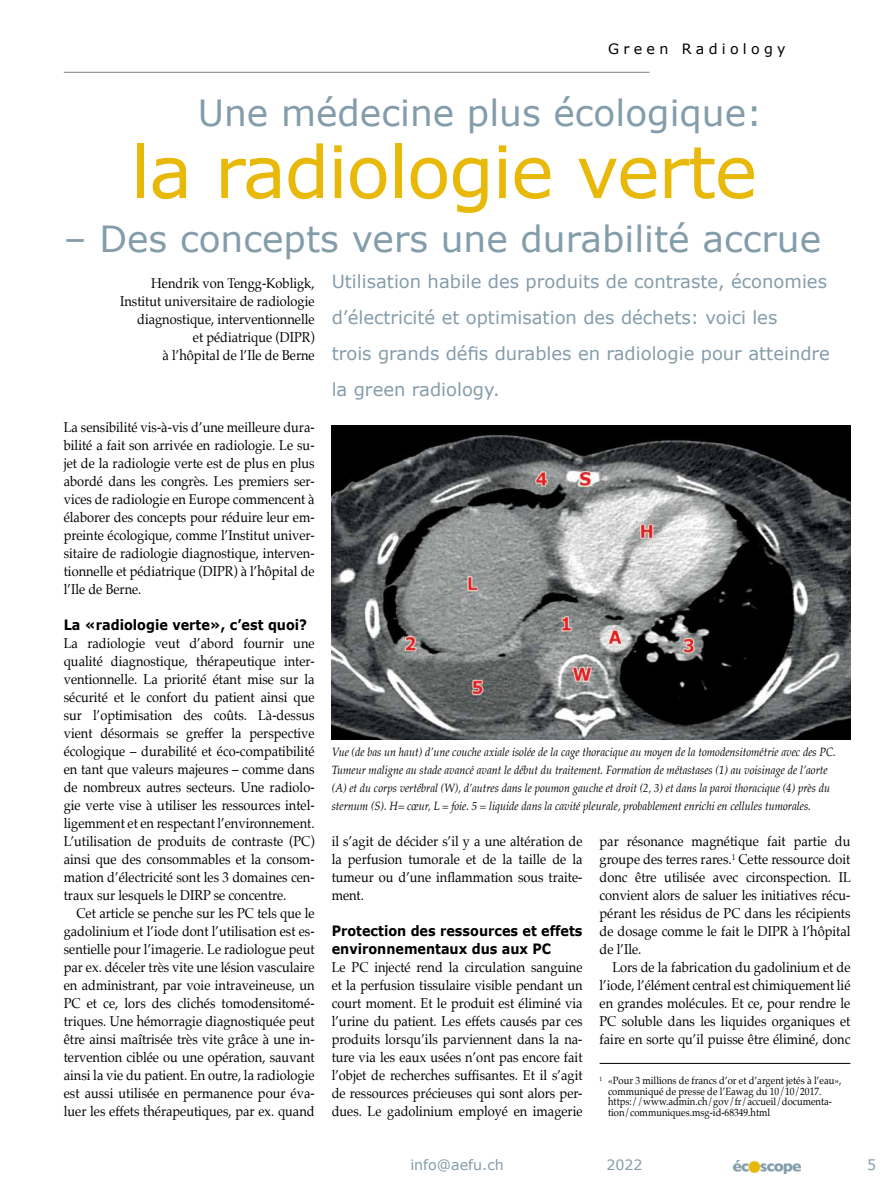
<style>
.page{position:relative;width:893px;height:1191px;background:#fff}
.page>*{position:absolute;margin:0;border:0;box-sizing:border-box;transform-origin:0 0}
.t1{font:72px "Verdana";letter-spacing:-.02em;color:#e8b909}
.t2{font:36px "Verdana";color:#849daa}
.t3{font:18px/36px "Verdana";color:#849daa}
.t4{font:14.25px/18px "Palatino";color:#000;text-align:justify;scale:.9 1}
.t5{font:700 14.25px/18px "Verdana";color:#000;scale:.9 1}
.t6{font:14.25px "Verdana";color:#849daa}
.t7{font:14.25px "Verdana";letter-spacing:.3em;color:#000}
.t8{font:italic 12px/18px "Palatino";color:#000;scale:.9 1}
.t9{font:10.5px/10.5px "Palatino";color:#000;scale:.9 1}
</style>
<div class="page">
<img style="left:733px;top:1160px;width:67px;height:13px">
<hr style="left:64px;top:72px;width:585px;height:1px;background:#727d84">
<hr style="left:600px;top:1063px;width:250px;height:1px;background:#000">
<img style="left:332px;top:425px;width:518px;height:314px">
<p class="t7" style="left:608px;top:40px;width:179px">Green Radiology</p>
<h2 class="t2" style="left:198px;top:90px;width:566px">Une médecine plus écologique:</h2>
<h1 class="t1" style="left:131px;top:126px;width:628px">la radiologie verte</h1>
<h2 class="t2" style="left:64px;top:216px;width:759px">– Des concepts vers une durabilité accrue</h2>
<p class="t3" style="left:332px;top:264px;width:500px">Utilisation habile des produits de contraste, économies d’électricité et optimisation des déchets: voici les<br>trois grands défis durables en radiologie pour atteindre la green radiology.</p>
<p class="t4" style="left:120px;top:274px;width:218px;text-align:right">Hendrik von Tengg-Kobligk,<br>Institut universitaire de radiologie diagnostique, interventionnelle<br>et pédiatrique (DIPR)<br>à l’hôpital de l’Ile de Berne</p>
<p class="t4" style="left:64px;top:418px;width:280px">La sensibilité vis-à-vis d’une meilleure dura&shy;bilité a fait son arrivée en radiologie. Le su&shy;jet de la radiologie verte est de plus en plus abordé dans les congrès. Les premiers ser&shy;vices de radiologie en Europe commencent à élaborer des concepts pour réduire leur em&shy;preinte écologique, comme l’Institut univer&shy;sitaire de radiologie diagnostique, interven&shy;tionnelle et pédiatrique (DIPR) à l’hôpital de l’Ile de Berne.</p>
<p class="t5" style="left:64px;top:616px;width:272px">La «radiologie verte», c’est quoi?</p>
<p class="t4" style="left:64px;top:634px;width:280px">La radiologie veut d’abord fournir une qualité diagnostique, thérapeutique inter&shy;ventionnelle. La priorité étant mise sur la sécurité et le confort du patient ainsi que sur l’optimisation des coûts. Là-dessus vient désormais se greffer la perspective écologique – durabilité et éco-compatibilité en tant que valeurs majeures – comme dans de nombreux autres secteurs. Une radiolo&shy;gie verte vise à utiliser les ressources intel&shy;ligemment et en respectant l’environnement.<br>L’utilisation de produits de contraste (PC) ainsi que des consommables et la consom&shy;mation d’électricité sont les 3 domaines cen&shy;traux sur lesquels le DIRP se concentre.</p>
<p class="t4" style="left:64px;top:904px;width:280px;text-indent:13px">Cet article se penche sur les PC tels que le gadolinium et l’iode dont l’utilisation est es&shy;sentielle pour l’imagerie. Le radiologue peut par ex. déceler très vite une lésion vasculaire en administrant, par voie intraveineuse, un PC et ce, lors des clichés tomodensitomé&shy;triques. Une hémorragie diagnostiquée peut être ainsi maîtrisée très vite grâce à une in&shy;tervention ciblée ou une opération, sauvant ainsi la vie du patient. En outre, la radiologie est aussi utilisée en permanence pour éva&shy;luer les effets thérapeutiques, par ex. quand</p>
<p class="t8" style="left:332px;top:743px;width:562px">Vue (de bas un haut) d’une couche axiale isolée de la cage thoracique au moyen de la tomodensitométrie avec des PC.<br>Tumeur maligne au stade avancé avant le début du traitement. Formation de métastases (1) au voisinage de l’aorte (A) et du corps vertébral (W), d’autres dans le poumon gauche et droit (2, 3) et dans la paroi thoracique (4) près du sternum (S). H= cœur, L = foie. 5 = liquide dans la cavité pleurale, probablement enrichi en cellules tumorales.</p>
<p class="t4" style="left:332px;top:832px;width:280px">il s’agit de décider s’il y a une altération de la perfusion tumorale et de la taille de la tumeur ou d’une inflammation sous traite&shy;ment.</p>
<p class="t5" style="left:332px;top:922px;width:280px">Protection des ressources et effets environnementaux dus aux PC</p>
<p class="t4" style="left:332px;top:958px;width:280px">Le PC injecté rend la circulation sanguine et la perfusion tissulaire visible pendant un court moment. Et le produit est éliminé via l’urine du patient. Les effets causés par ces produits lorsqu’ils parviennent dans la na&shy;ture via les eaux usées n’ont pas encore fait l’objet de recherches suffisantes. Et il s’agit de ressources précieuses qui sont alors per&shy;dues. Le gadolinium employé en imagerie</p>
<p class="t4" style="left:600px;top:832px;width:281px">par résonance magnétique fait partie du groupe des terres rares.<sup>1</sup> Cette ressource doit donc être utilisée avec circonspection. IL convient alors de saluer les initiatives récu&shy;pérant les résidus de PC dans les récipients de dosage comme le fait le DIPR à l’hôpital de l’Ile.</p>
<p class="t4" style="left:600px;top:958px;width:280px;text-indent:13px">Lors de la fabrication du gadolinium et de l’iode, l’élément central est chimiquement lié en grandes molécules. Et ce, pour rendre le PC soluble dans les liquides organiques et faire en sorte qu’il puisse être éliminé, donc</p>
<p class="t9" style="left:608px;top:1075px;width:261px;text-indent:-9px"><sup>1</sup> «Pour 3 millions de francs d’or et d’argent jetés à l’eau», communiqué de presse de l’Eawag du 10/10/2017. https://www.admin.ch/gov/fr/accueil/documenta&shy;tion/communiques.msg-id-68349.html</p>
<p class="t6" style="left:410px;top:1156px;width:95px">info@aefu.ch</p>
<p class="t6" style="left:606px;top:1156px;width:38px">2022</p>
<p class="t6" style="left:867px;top:1156px;width:11px">5</p>
</div>
